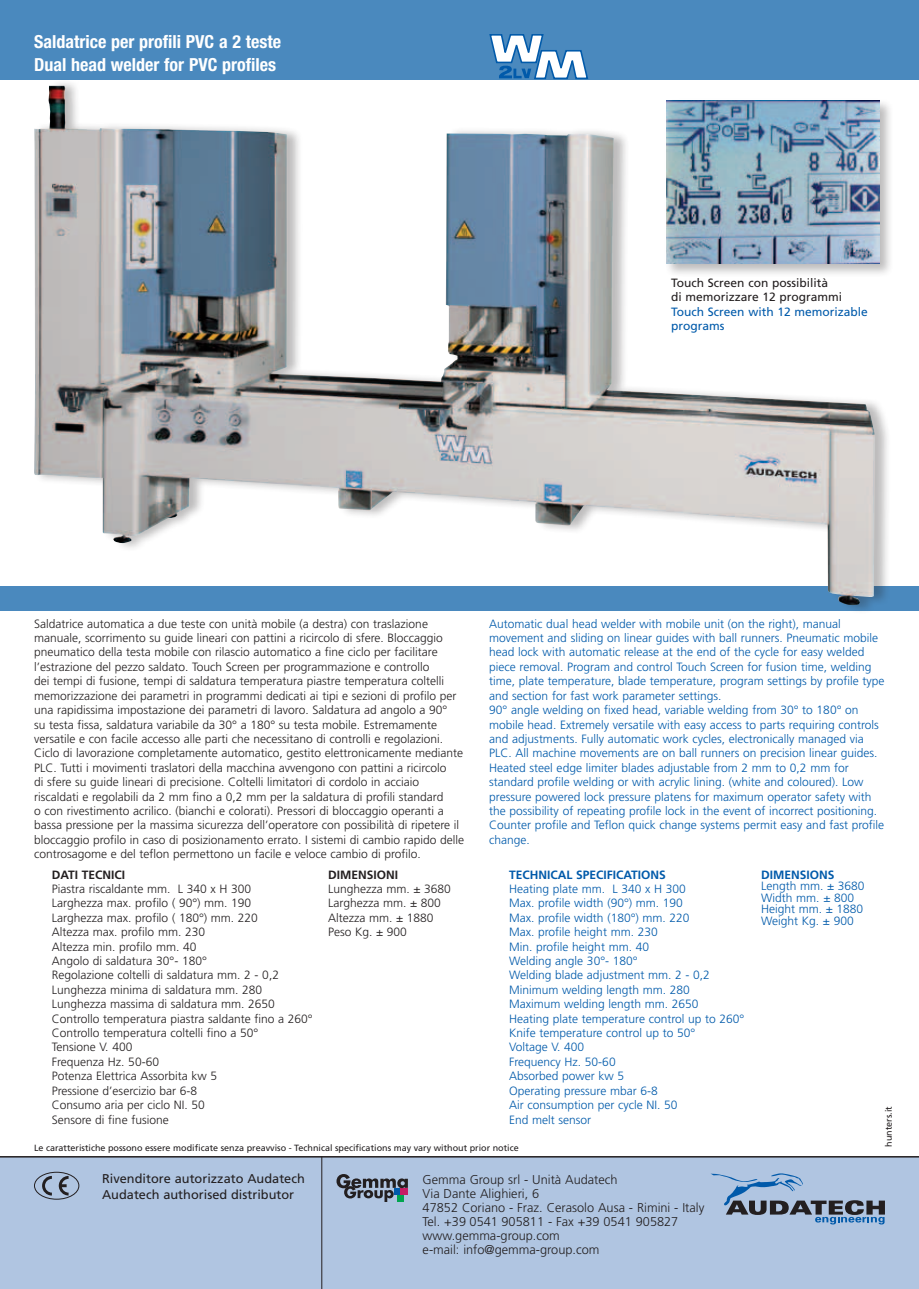
<style>
.page{position:relative;width:919px;height:1289px;background:#fff}
.page>*{position:absolute;margin:0;border:0;box-sizing:border-box;transform-origin:0 0}
.t1{font:700 condensed 18px/22.6px "Helvetica Neue";color:#fff}
.t2{font:300 12.75px/14.1px "Frutiger";color:#231f20}
.t3{font:12.75px/15.3px "Frutiger";color:#231f20}
.t4{font:300 12px/14.4px "Frutiger";color:#231f20}
.t5{font:300 12px/14.4px "Frutiger";color:#015aaa}
.t6{font:12px/14.4px "Frutiger";color:#231f20}
.t7{font:12px/14.4px "Frutiger";color:#015aaa}
.t8{font:700 12px "Frutiger";color:#015aaa}
.t9{font:700 12px "Frutiger";color:#231f20}
.t10{font:9px "Frutiger";color:#231f20}
</style>
<div class="page">
<div style="left:0;top:586px;width:918px;height:25px;background:#4a89be"></div>
<div style="left:0;top:0;width:918px;height:79px;background:#4a89be"></div>
<div style="left:0;top:1157px;width:918px;height:131px;background:#b0c5e1"></div>
<hr style="left:0;top:1155px;width:918px;height:2px;background:#231f20">
<hr style="left:321px;top:1156px;width:1px;height:132px;background:#231f20">
<svg style="left:336px;top:1174px;width:72px;height:27px"></svg>
<svg style="left:711px;top:1173px;width:173px;height:51px"></svg>
<svg style="left:42px;top:1175px;width:10px;height:20px"></svg>
<svg style="left:59px;top:1175px;width:10px;height:20px"></svg>
<div style="left:34px;top:1171px;width:45px;height:28px;border:1px solid #231f20;border-radius:50%"></div>
<div style="left:34px;top:79px;width:857px;height:535px;background:#231f20;opacity:.3"></div>
<img style="left:34px;top:86px;width:840px;height:520px">
<div style="left:664px;top:98px;width:229px;height:180px;background:#231f20;opacity:.3"></div>
<img style="left:666px;top:101px;width:213px;height:163px">
<svg style="left:488px;top:34px;width:101px;height:46px"></svg>
<h1 class="t1" style="left:34px;top:30px;width:249px">Saldatrice per profili PVC a 2 teste<br>Dual head welder for PVC profiles</h1>
<p class="t6" style="left:671px;top:275px;width:173px">Touch Screen con possibilità<br>di memorizzare 12 programmi</p>
<p class="t7" style="left:671px;top:304px;width:198px">Touch Screen with 12 memorizable programs</p>
<p class="t4" style="left:34px;top:616px;width:431px">Saldatrice automatica a due teste con unità mobile (a destra) con traslazione manuale, scorrimento su guide lineari con pattini a ricircolo di sfere. Bloccaggio pneumatico della testa mobile con rilascio automatico a fine ciclo per facilitare l’estrazione del pezzo saldato. Touch Screen per programmazione e controllo<br>dei tempi di fusione, tempi di saldatura temperatura piastre temperatura coltelli memorizzazione dei parametri in programmi dedicati ai tipi e sezioni di profilo per una rapidissima impostazione dei parametri di lavoro. Saldatura ad angolo a 90°<br>su testa fissa, saldatura variabile da 30° a 180° su testa mobile. Estremamente versatile e con facile accesso alle parti che necessitano di controlli e regolazioni.<br>Ciclo di lavorazione completamente automatico, gestito elettronicamente mediante PLC. Tutti i movimenti traslatori della macchina avvengono con pattini a ricircolo<br>di sfere su guide lineari di precisione. Coltelli limitatori di cordolo in acciaio riscaldati e regolabili da 2 mm fino a 0,2 mm per la saldatura di profili standard<br>o con rivestimento acrilico. (bianchi e colorati). Pressori di bloccaggio operanti a bassa pressione per la massima sicurezza dell’operatore con possibilità di ripetere il bloccaggio profilo in caso di posizionamento errato. I sistemi di cambio rapido delle controsagome e del teflon permettono un facile e veloce cambio di profilo.</p>
<p class="t5" style="left:489px;top:616px;width:396px">Automatic dual head welder with mobile unit (on the right), manual movement and sliding on linear guides with ball runners. Pneumatic mobile head lock with automatic release at the end of the cycle for easy welded piece removal. Program and control Touch Screen for fusion time, welding time, plate temperature, blade temperature, program settings by profile type and section for fast work parameter settings.<br>90° angle welding on fixed head, variable welding from 30° to 180° on mobile head. Extremely versatile with easy access to parts requiring controls and adjustments. Fully automatic work cycles, electronically managed via PLC. All machine movements are on ball runners on precision linear guides.<br>Heated steel edge limiter blades adjustable from 2 mm to 0,2 mm for standard profile welding or with acrylic lining. (white and coloured). Low pressure powered lock pressure platens for maximum operator safety with the possibility of repeating profile lock in the event of incorrect positioning.<br>Counter profile and Teflon quick change systems permit easy and fast profile change.</p>
<p class="t8" style="left:761px;top:867px;width:75px">DIMENSIONS</p>
<p class="t5" style="left:761px;top:880px;width:105px;line-height:11.6px">Length mm. ± 3680<br>Width mm. ± 800<br>Height mm. ± 1880<br>Weight Kg. ± 900</p>
<p class="t9" style="left:328px;top:867px;width:72px">DIMENSIONI</p>
<p class="t4" style="left:328px;top:881px;width:124px">Lunghezza mm. ± 3680<br>Larghezza mm. ± 800<br>Altezza mm. ± 1880<br>Peso Kg. ± 900</p>
<p class="t8" style="left:509px;top:867px;width:158px">TECHNICAL SPECIFICATIONS</p>
<p class="t5" style="left:509px;top:881px;width:237px">Heating plate mm. L 340 x H 300<br>Max. profile width (90°) mm. 190<br>Max. profile width (180°) mm. 220<br>Max. profile height mm. 230<br>Min. profile height mm. 40<br>Welding angle 30°- 180°<br>Welding blade adjustment mm. 2 - 0,2<br>Minimum welding length mm. 280<br>Maximum welding length mm. 2650<br>Heating plate temperature control up to 260°<br>Knife temperature control up to 50°<br>Voltage V. 400<br>Frequency Hz. 50-60<br>Absorbed power kw 5<br>Operating pressure mbar 6-8<br>Air consumption per cycle NI. 50<br>End melt sensor</p>
<p class="t9" style="left:52px;top:867px;width:75px">DATI TECNICI</p>
<p class="t4" style="left:52px;top:881px;width:262px">Piastra riscaldante mm. L 340 x H 300<br>Larghezza max. profilo ( 90°) mm. 190<br>Larghezza max. profilo ( 180°) mm. 220<br>Altezza max. profilo mm. 230<br>Altezza min. profilo mm. 40<br>Angolo di saldatura 30°- 180°<br>Regolazione coltelli di saldatura mm. 2 - 0,2<br>Lunghezza minima di saldatura mm. 280<br>Lunghezza massima di saldatura mm. 2650<br>Controllo temperatura piastra saldante fino a 260° Controllo temperatura coltelli fino a 50°<br>Tensione V. 400<br>Frequenza Hz. 50-60<br>Potenza Elettrica Assorbita kw 5<br>Pressione d’esercizio bar 6-8<br>Consumo aria per ciclo NI. 50<br>Sensore di fine fusione</p>
<p class="t10" style="left:883px;top:1146px;width:42px;rotate:-90deg">hunters.it</p>
<p class="t10" style="left:34px;top:1142px;width:486px">Le caratteristiche possono essere modificate senza preavviso - Technical specifications may vary without prior notice</p>
<p class="t3" style="left:102px;top:1171px;width:204px">Rivenditore autorizzato Audatech<br>Audatech authorised distributor</p>
<p class="t2" style="left:422px;top:1172px;width:283px">Gemma Group srl - Unità Audatech<br>Via Dante Alighieri, 6<br>47852 Coriano - Fraz. Cerasolo Ausa - Rimini - Italy Tel. +39 0541 905811 - Fax +39 0541 905827 www.gemma-group.com<br>e-mail: info@gemma-group.com</p>
</div>
